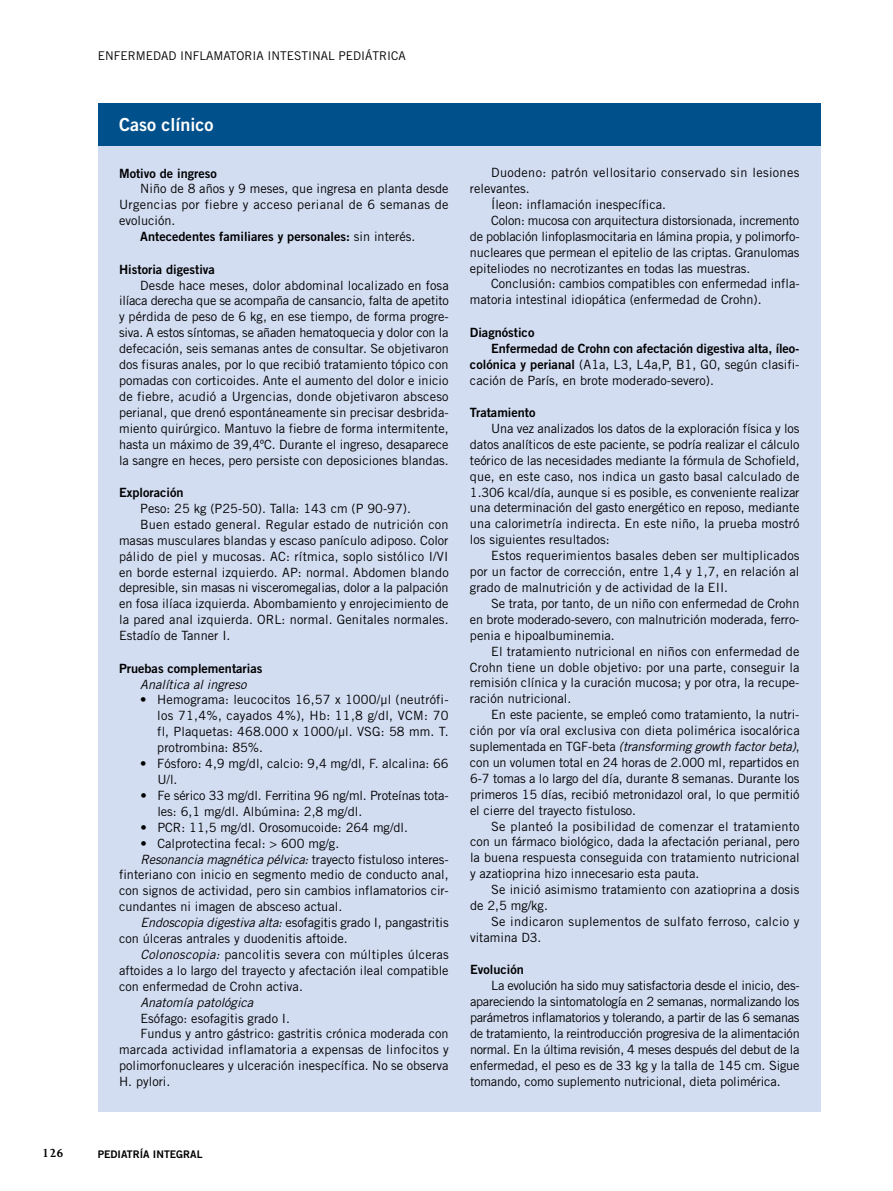
<style>
.page{position:relative;width:893px;height:1191px;background:#fff}
.page>*{position:absolute;margin:0;border:0;box-sizing:border-box;transform-origin:0 0}
.t1{font:18px "Trade Gothic Bold Two";color:#fff}
.t2{font:700 13.5px "Joanna MT Std";color:#000}
.t3{font:12.75px/15.9px "Trade Gothic";color:#000;text-align:justify}
.t4{font:12.75px/15.9px "Trade Gothic Bold Two";color:#000}
.t5{font:italic 12.75px "Trade Gothic";color:#000}
.t6{font:12.75px/15.9px "Trade Gothic";letter-spacing:.02em;color:#000}
.t7{font:12.75px "Trade Gothic";letter-spacing:-.02em;color:#000}
.t8{font:12.75px "Trade Gothic";letter-spacing:.025em;color:#000}
.t9{font:12px "Trade Gothic";color:#000}
.t10{font:10.5px "Trade Gothic Bold Two";color:#000}
.s1{font-family:"Trade Gothic"}
.s2{font-style:normal}
.s3{font-style:italic}
.s4{font-family:"Trade Gothic Bold Two"}
</style>
<div class="page">
<div style="left:98px;top:145px;width:723px;height:966px;background:#d3ddf2"></div>
<div style="left:98px;top:103px;width:723px;height:42px;background:#00508c"></div>
<p class="t9" style="left:98px;top:49px;width:309px">Enfermedad inflamatoria intestinal pediátrica</p>
<h1 class="t1" style="left:119px;top:114px;width:96px">Caso clínico</h1>
<p class="t4" style="left:119px;top:165px;width:99px">Motivo de ingreso</p>
<p class="t3" style="left:119px;top:181px;width:331px;text-indent:21px">Niño de 8 años y 9 meses, que ingresa en planta desde Urgencias por fiebre y acceso perianal de 6 semanas de evolución.</p>
<p class="t4" style="left:140px;top:228px;width:277px">Antecedentes familiares y personales: <span class="s1">sin interés.</span></p>
<p class="t4" style="left:119px;top:261px;width:97px">Historia digestiva</p>
<p class="t3" style="left:119px;top:277px;width:331px;text-indent:21px">Desde hace meses, dolor abdominal localizado en fosa ilíaca derecha que se acompaña de cansancio, falta de apetito y pérdida de peso de 6 kg, en ese tiempo, de forma progre&shy;siva. A estos síntomas, se añaden hematoquecia y dolor con la defecación, seis semanas antes de consultar. Se objetivaron dos fisuras anales, por lo que recibió tratamiento tópico con pomadas con corticoides. Ante el aumento del dolor e inicio de fiebre, acudió a Urgencias, donde objetivaron absceso perianal, que drenó espontáneamente sin precisar desbrida&shy;miento quirúrgico. Mantuvo la fiebre de forma intermitente, hasta un máximo de 39,4ºC. Durante el ingreso, desaparece la sangre en heces, pero persiste con deposiciones blandas.</p>
<p class="t4" style="left:119px;top:484px;width:66px">Exploración</p>
<p class="t3" style="left:140px;top:500px;width:272px">Peso: 25 kg (P25-50). Talla: 143 cm (P 90-97).</p>
<p class="t3" style="left:140px;top:516px;width:310px">Buen estado general. Regular estado de nutrición con</p>
<p class="t3" style="left:119px;top:532px;width:331px">masas musculares blandas y escaso panículo adiposo. Color</p>
<p class="t3" style="left:119px;top:548px;width:331px">pálido de piel y mucosas. AC: rítmica, soplo sistólico I/VI</p>
<p class="t3" style="left:119px;top:564px;width:331px">en borde esternal izquierdo. AP: normal. Abdomen blando</p>
<p class="t3" style="left:119px;top:580px;width:331px">depresible, sin masas ni visceromegalias, dolor a la palpación</p>
<p class="t3" style="left:119px;top:595px;width:331px">en fosa ilíaca izquierda. Abombamiento y enrojecimiento de</p>
<p class="t3" style="left:119px;top:611px;width:331px">la pared anal izquierda. ORL: normal. Genitales normales.</p>
<p class="t3" style="left:119px;top:627px;width:113px">Estadío de Tanner I.</p>
<p class="t4" style="left:119px;top:660px;width:145px">Pruebas complementarias</p>
<p class="t5" style="left:140px;top:676px;width:108px">Analítica al ingreso</p>
<p class="t3" style="left:157px;top:692px;width:293px;text-indent:-17px">• Hemograma: leucocitos 16,57 x 1000/µl (neutrófi&shy;los 71,4%, cayados 4%), Hb: 11,8 g/dl, VCM: 70 fl, Plaquetas: 468.000 x 1000/µl. VSG: 58 mm. T. protrombina: 85%.</p>
<p class="t3" style="left:157px;top:755px;width:293px;text-indent:-17px">• Fósforo: 4,9 mg/dl, calcio: 9,4 mg/dl, F. alcalina: 66<br>U/l.</p>
<p class="t3" style="left:157px;top:787px;width:293px;text-indent:-17px">• Fe sérico 33 mg/dl. Ferritina 96 ng/ml. Proteínas tota&shy;les: 6,1 mg/dl. Albúmina: 2,8 mg/dl.</p>
<p class="t3" style="left:140px;top:819px;width:269px">• PCR: 11,5 mg/dl. Orosomucoide: 264 mg/dl.</p>
<p class="t3" style="left:140px;top:835px;width:200px">• Calprotectina fecal: &gt; 600 mg/g.</p>
<p class="t5" style="left:140px;top:851px;width:310px">Resonancia magnética pélvica: <span class="s2">trayecto fistuloso interes-</span></p>
<p class="t3" style="left:119px;top:866px;width:331px">finteriano con inicio en segmento medio de conducto anal,</p>
<p class="t3" style="left:119px;top:882px;width:331px">con signos de actividad, pero sin cambios inflamatorios cir-</p>
<p class="t3" style="left:119px;top:898px;width:225px">cundantes ni imagen de absceso actual.</p>
<p class="t3" style="left:140px;top:914px;width:310px"><span class="s3">Endoscopia digestiva alta:</span> esofagitis grado I, pangastritis</p>
<p class="t3" style="left:119px;top:930px;width:230px">con úlceras antrales y duodenitis aftoide.</p>
<p class="t3" style="left:140px;top:946px;width:310px"><span class="s3">Colonoscopia:</span> pancolitis severa con múltiples úlceras</p>
<p class="t3" style="left:119px;top:962px;width:331px">aftoides a lo largo del trayecto y afectación ileal compatible</p>
<p class="t3" style="left:119px;top:978px;width:185px">con enfermedad de Crohn activa.</p>
<p class="t5" style="left:140px;top:994px;width:114px">Anatomía patológica</p>
<p class="t3" style="left:140px;top:1010px;width:151px">Esófago: esofagitis grado I.</p>
<p class="t3" style="left:140px;top:1025px;width:310px">Fundus y antro gástrico: gastritis crónica moderada con</p>
<p class="t3" style="left:119px;top:1041px;width:331px">marcada actividad inflamatoria a expensas de linfocitos y</p>
<p class="t3" style="left:119px;top:1057px;width:331px">polimorfonucleares y ulceración inespecífica. No se observa</p>
<p class="t3" style="left:119px;top:1073px;width:53px">H. pylori.</p>
<p class="t8" style="left:491px;top:165px;width:310px">Duodeno: patrón vellositario conservado sin lesiones</p>
<p class="t3" style="left:470px;top:180px;width:61px">relevantes.</p>
<p class="t3" style="left:491px;top:196px;width:176px">Íleon: inflamación inespecífica.</p>
<p class="t7" style="left:491px;top:212px;width:310px">Colon: mucosa con arquitectura distorsionada, incremento</p>
<p class="t3" style="left:470px;top:228px;width:331px">de población linfoplasmocitaria en lámina propia, y polimorfo-</p>
<p class="t3" style="left:470px;top:244px;width:331px">nucleares que permean el epitelio de las criptas. Granulomas</p>
<p class="t3" style="left:470px;top:260px;width:282px">epiteliodes no necrotizantes en todas las muestras.</p>
<p class="t3" style="left:491px;top:276px;width:310px">Conclusión: cambios compatibles con enfermedad infla-</p>
<p class="t3" style="left:470px;top:292px;width:293px">matoria intestinal idiopática (enfermedad de Crohn).</p>
<p class="t4" style="left:491px;top:324px;width:310px;text-indent:-21px">Diagnóstico<br>Enfermedad de Crohn con afectación digestiva alta, íleo-</p>
<p class="t3" style="left:470px;top:356px;width:331px"><span class="s4">colónica y perianal</span> (A1a, L3, L4a,P, B1, G0, según clasifi&shy;cación de París, en brote moderado-severo).</p>
<p class="t4" style="left:470px;top:404px;width:67px">Tratamiento</p>
<p class="t3" style="left:470px;top:420px;width:331px;text-indent:21px">Una vez analizados los datos de la exploración física y los datos analíticos de este paciente, se podría realizar el cálculo teórico de las necesidades mediante la fórmula de Schofield, que, en este caso, nos indica un gasto basal calculado de 1.306 kcal/día, aunque si es posible, es conveniente realizar una determinación del gasto energético en reposo, mediante una calorimetría indirecta. En este niño, la prueba mostró los siguientes resultados:</p>
<p class="t3" style="left:470px;top:547px;width:331px;text-indent:21px">Estos requerimientos basales deben ser multiplicados por un factor de corrección, entre 1,4 y 1,7, en relación al grado de malnutrición y de actividad de la EII.</p>
<p class="t3" style="left:470px;top:595px;width:331px;text-indent:21px">Se trata, por tanto, de un niño con enfermedad de Crohn en brote moderado-severo, con malnutrición moderada, ferro&shy;penia e hipoalbuminemia.</p>
<p class="t3" style="left:470px;top:643px;width:331px;text-indent:21px">El tratamiento nutricional en niños con enfermedad de Crohn tiene un doble objetivo: por una parte, conseguir la remisión clínica y la curación mucosa; y por otra, la recupe&shy;ración nutricional.</p>
<p class="t3" style="left:470px;top:706px;width:331px;text-indent:21px">En este paciente, se empleó como tratamiento, la nutri&shy;ción por vía oral exclusiva con dieta polimérica isocalórica suplementada en TGF-beta <span class="s3">(transforming growth factor beta)</span>, con un volumen total en 24 horas de 2.000 ml, repartidos en 6-7 tomas a lo largo del día, durante 8 semanas. Durante los primeros 15 días, recibió metronidazol oral, lo que permitió el cierre del trayecto fistuloso.</p>
<p class="t3" style="left:470px;top:818px;width:331px;text-indent:21px">Se planteó la posibilidad de comenzar el tratamiento con un fármaco biológico, dada la afectación perianal, pero la buena respuesta conseguida con tratamiento nutricional y azatioprina hizo innecesario esta pauta.</p>
<p class="t3" style="left:470px;top:881px;width:331px;text-indent:21px">Se inició asimismo tratamiento con azatioprina a dosis de 2,5 mg/kg.</p>
<p class="t6" style="left:470px;top:913px;width:331px;text-indent:21px">Se indicaron suplementos de sulfato ferroso, calcio y vitamina D3.</p>
<p class="t4" style="left:470px;top:961px;width:55px">Evolución</p>
<p class="t3" style="left:470px;top:977px;width:331px;text-indent:21px">La evolución ha sido muy satisfactoria desde el inicio, des&shy;apareciendo la sintomatología en 2 semanas, normalizando los parámetros inflamatorios y tolerando, a partir de las 6 semanas de tratamiento, la reintroducción progresiva de la alimentación normal. En la última revisión, 4 meses después del debut de la enfermedad, el peso es de 33 kg y la talla de 145 cm. Sigue tomando, como suplemento nutricional, dieta polimérica.</p>
<p class="t2" style="left:42px;top:1146px;width:23px">126</p>
<p class="t10" style="left:98px;top:1148px;width:106px">PEDIATRÍA INTEGRAL</p>
</div>
